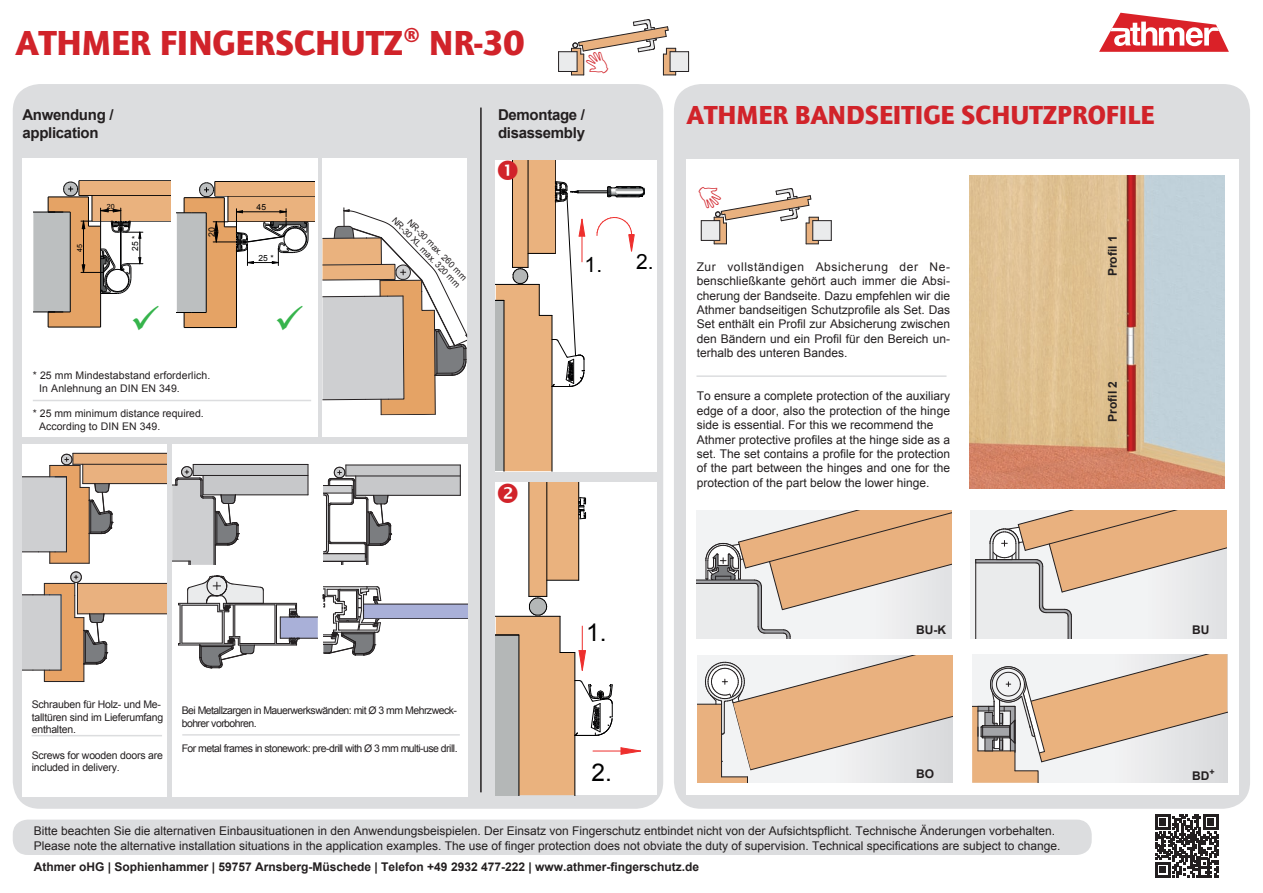
<style>
.page{position:relative;width:1263px;height:893px;background:#fff}
.page>*{position:absolute;margin:0;border:0;box-sizing:border-box;transform-origin:0 0}
.t1{font:900 36px "Quay Sans ITC Std";color:#d1232a}
.t2{font:900 27px "Quay Sans ITC Std";color:#d1232a}
.t3{font:24.45px "Arial";color:#000001}
.t4{font:21px "Arial";color:#000001}
.t5{font:700 15px/18px "Arial";letter-spacing:-.02em;color:#231f20}
.t6{font:12px/14.4px "Arial";color:#231f20}
.t7{font:700 12px "Arial";color:#231f20}
.t8{font:10.5px/12.6px "Arial";letter-spacing:-.05em;color:#231f20}
.t9{font:10.5px/12.6px "Arial";letter-spacing:-.02em;color:#231f20}
.t10{font:10.5px/12.6px "Arial";letter-spacing:.01em;color:#231f20}
.t11{font:10.5px/12.6px "Arial";color:#231f20}
.t12{font:8.85px "Arial";color:#000001}
.t13{font:8.7px/9.8px "Arial";color:#231f20;text-align:right}
.t14{font:8.4px "Arial";color:#000001}
.t15{font:7.05px "Arial";color:#000001}
</style>
<div class="page">
<div style="left:13px;top:84px;width:650px;height:725px;background:#dcdddf;border-radius:27px"></div>
<div style="left:22px;top:159px;width:296px;height:278px;background:#fff"></div>
<div style="left:228px;top:196px;width:87px;height:26px;background:#eab27e"></div>
<div style="left:215px;top:182px;width:100px;height:14px;background:#eab27e"></div>
<hr style="left:215px;top:182px;width:100px;height:1px;background:#000001">
<hr style="left:215px;top:196px;width:100px;height:1px;background:#000001">
<hr style="left:228px;top:222px;width:87px;height:1px;background:#000001">
<div style="left:674px;top:84px;width:576px;height:725px;background:#dcdddf;border-radius:27px"></div>
<div style="left:13px;top:820px;width:1079px;height:35px;background:#dcdddf;border-radius:15px"></div>
<svg style="left:1099px;top:13px;width:130px;height:39px"></svg>
<div style="left:22px;top:444px;width:145px;height:353px;background:#fff"></div>
<div style="left:172px;top:444px;width:296px;height:353px;background:#fff"></div>
<div style="left:322px;top:159px;width:145px;height:278px;background:#fff"></div>
<svg style="left:322px;top:208px;width:145px;height:207px"></svg>
<div style="left:92px;top:195px;width:79px;height:26px;background:#eab27e"></div>
<div style="left:79px;top:181px;width:92px;height:14px;background:#eab27e"></div>
<hr style="left:79px;top:181px;width:92px;height:1px;background:#000001">
<hr style="left:79px;top:195px;width:92px;height:1px;background:#000001">
<hr style="left:92px;top:221px;width:79px;height:1px;background:#000001">
<div style="left:193px;top:464px;width:115px;height:11px;background:#c7c8ca"></div>
<div style="left:203px;top:475px;width:105px;height:20px;background:#c7c8ca"></div>
<hr style="left:193px;top:464px;width:115px;height:1px;background:#231f20">
<hr style="left:193px;top:475px;width:115px;height:1px;background:#231f20">
<hr style="left:203px;top:495px;width:105px;height:1px;background:#231f20">
<svg style="left:172px;top:464px;width:67px;height:101px"></svg>
<hr style="left:308px;top:464px;width:1px;height:31px;background:#231f20">
<div style="left:346px;top:465px;width:114px;height:11px;background:#c7c8ca"></div>
<div style="left:356px;top:476px;width:104px;height:19px;background:#c7c8ca"></div>
<hr style="left:346px;top:465px;width:114px;height:1px;background:#231f20">
<hr style="left:346px;top:476px;width:114px;height:1px;background:#231f20">
<hr style="left:356px;top:495px;width:104px;height:1px;background:#231f20">
<svg style="left:323px;top:465px;width:69px;height:100px"></svg>
<hr style="left:460px;top:465px;width:1px;height:30px;background:#231f20">
<div style="left:364px;top:604px;width:104px;height:15px;background:#a9b0d8"></div>
<hr style="left:364px;top:604px;width:104px;height:1px;background:#231f20">
<hr style="left:364px;top:619px;width:104px;height:1px;background:#231f20">
<svg style="left:178px;top:575px;width:203px;height:94px"></svg>
<div style="left:77px;top:583px;width:90px;height:31px;background:#e9b17f"></div>
<hr style="left:77px;top:583px;width:90px;height:1px;background:#231f20">
<hr style="left:44px;top:681px;width:40px;height:1px;background:#231f20">
<hr style="left:77px;top:614px;width:90px;height:1px;background:#231f20">
<svg style="left:22px;top:572px;width:86px;height:109px"></svg>
<div style="left:83px;top:464px;width:84px;height:20px;background:#e9b17f"></div>
<div style="left:73px;top:453px;width:94px;height:11px;background:#e9b17f"></div>
<hr style="left:73px;top:453px;width:94px;height:1px;background:#231f20">
<hr style="left:73px;top:464px;width:94px;height:1px;background:#231f20">
<hr style="left:83px;top:483px;width:84px;height:1px;background:#231f20">
<hr style="left:50px;top:563px;width:39px;height:1px;background:#231f20">
<svg style="left:22px;top:453px;width:91px;height:110px"></svg>
<hr style="left:66px;top:477px;width:1px;height:75px;background:#231f20">
<hr style="left:22px;top:477px;width:44px;height:1px;background:#231f20">
<hr style="left:33px;top:400px;width:278px;height:1px;background:#dcdddf">
<hr style="left:480px;top:108px;width:2px;height:684px;background:#231f20">
<div style="left:496px;top:160px;width:161px;height:312px;background:#fff"></div>
<div style="left:512px;top:160px;width:16px;height:107px;background:#eab27e"></div>
<hr style="left:512px;top:160px;width:1px;height:107px;background:#000001">
<hr style="left:528px;top:160px;width:1px;height:107px;background:#000001">
<hr style="left:555px;top:160px;width:1px;height:93px;background:#000001">
<div style="left:496px;top:482px;width:161px;height:313px;background:#fff"></div>
<div style="left:529px;top:482px;width:18px;height:114px;background:#eab27e"></div>
<div style="left:547px;top:482px;width:32px;height:98px;background:#eab27e"></div>
<svg style="left:579px;top:497px;width:7px;height:23px"></svg>
<hr style="left:529px;top:482px;width:1px;height:114px;background:#000001">
<hr style="left:547px;top:482px;width:1px;height:114px;background:#000001">
<hr style="left:578px;top:482px;width:1px;height:98px;background:#000001">
<hr style="left:547px;top:580px;width:32px;height:1px;background:#000001">
<hr style="left:593px;top:751px;width:48px;height:1px;background:#ee2f2d">
<svg style="left:620px;top:747px;width:21px;height:8px"></svg>
<svg style="left:496px;top:596px;width:117px;height:199px"></svg>
<svg style="left:1155px;top:814px;width:63px;height:63px"></svg>
<div style="left:686px;top:160px;width:553px;height:635px;background:#fff"></div>
<img style="left:970px;top:175px;width:255px;height:314px">
<svg style="left:975px;top:510px;width:251px;height:128px"></svg>
<svg style="left:696px;top:510px;width:256px;height:128px"></svg>
<svg style="left:698px;top:655px;width:255px;height:128px"></svg>
<svg style="left:972px;top:654px;width:255px;height:129px"></svg>
<hr style="left:696px;top:375px;width:250px;height:2px;background:#dcdddf">
<hr style="left:182px;top:734px;width:278px;height:2px;background:#dcdddf">
<hr style="left:32px;top:735px;width:130px;height:1px;background:#dcdddf">
<svg style="left:700px;top:188px;width:132px;height:57px"></svg>
<svg style="left:558px;top:19px;width:131px;height:57px"></svg>
<svg style="left:496px;top:161px;width:149px;height:310px"></svg>
<svg style="left:177px;top:182px;width:132px;height:147px"></svg>
<svg style="left:33px;top:181px;width:126px;height:147px"></svg>
<h1 class="t1" style="left:16px;top:22px;width:510px">ATHMER FINGERSCHUTZ® NR-30</h1>
<p class="t5" style="left:22px;top:106px;width:93px">Anwendung / application</p>
<p class="t5" style="left:498px;top:106px;width:89px">Demontage / disassembly</p>
<p class="t15" style="left:75px;top:252px;width:9px;rotate:-90deg">45</p>
<p class="t15" style="left:107px;top:202px;width:9px">20</p>
<p class="t14" style="left:130px;top:251px;width:17px;rotate:-90deg">25 *</p>
<p class="t12" style="left:206px;top:237px;width:11px;rotate:-90deg">20</p>
<p class="t14" style="left:257px;top:202px;width:11px">45</p>
<p class="t14" style="left:259px;top:253px;width:17px">25 *</p>
<p class="t10" style="left:39px;top:369px;width:172px;text-indent:-6px">* 25 mm Mindestabstand erforderlich.<br>In Anlehnung an DIN EN 349.</p>
<p class="t11" style="left:39px;top:407px;width:166px;text-indent:-6px">* 25 mm minimum distance required.<br>According to DIN EN 349.</p>
<p class="t13" style="left:404px;top:208px;width:95px;rotate:46deg">NR-30 max. 260 mm<br>NR-30 XL max. 320 mm</p>
<h3 class="t4" style="left:585px;top:249px;width:70px">1. 2.</h3>
<h2 class="t2" style="left:687px;top:99px;width:469px">ATHMER BANDSEITIGE SCHUTZPROFILE</h2>
<p class="t6" style="left:697px;top:259px;width:255px;text-align:justify">Zur vollständigen Absicherung der Ne&shy;benschließkante gehört auch immer die Absi&shy;cherung der Bandseite. Dazu empfehlen wir die Athmer bandseitigen Schutzprofile als Set. Das Set enthält ein Profil zur Absicherung zwischen den Bändern und ein Profil für den Bereich un&shy;terhalb des unteren Bandes.</p>
<p class="t6" style="left:697px;top:389px;width:255px">To ensure a complete protection of the auxiliary edge of a door, also the protection of the hinge side is essential. For this we recommend the Athmer protective profiles at the hinge side as a set. The set contains a profile for the protection of the part between the hinges and one for the protection of the part below the lower hinge.</p>
<p class="t7" style="left:1105px;top:276px;width:42px;rotate:-90deg">Profil 1</p>
<p class="t7" style="left:1105px;top:422px;width:42px;rotate:-90deg">Profil 2</p>
<p class="t9" style="left:32px;top:698px;width:133px">Schrauben für Holz- und Me&shy;talltüren sind im Lieferumfang enthalten.</p>
<p class="t9" style="left:32px;top:749px;width:133px">Screws for wooden doors are included in delivery.</p>
<p class="t8" style="left:182px;top:704px;width:277px">Bei Metallzargen in Mauerwerkswänden: mit Ø 3 mm Mehrzweck&shy;bohrer vorbohren.</p>
<p class="t8" style="left:182px;top:742px;width:277px">For metal frames in stonework: pre-drill with Ø 3 mm multi-use drill.</p>
<h3 class="t3" style="left:586px;top:617px;width:22px">1.</h3>
<h3 class="t3" style="left:592px;top:757px;width:22px">2.</h3>
<p class="t7" style="left:916px;top:622px;width:31px">BU-K</p>
<p class="t7" style="left:1192px;top:622px;width:19px">BU</p>
<p class="t7" style="left:916px;top:766px;width:19px">BO</p>
<p class="t7" style="left:1192px;top:768px;width:24px">BD<sup>+</sup></p>
<p class="t6" style="left:34px;top:824px;width:1028px">Bitte beachten Sie die alternativen Einbausituationen in den Anwendungsbeispielen. Der Einsatz von Fingerschutz entbindet nicht von der Aufsichtspflicht. Technische Änderungen vorbehalten.<br>Please note the alternative installation situations in the application examples. The use of finger protection does not obviate the duty of supervision. Technical specifications are subject to change.</p>
<p class="t7" style="left:34px;top:859px;width:667px">Athmer oHG | Sophienhammer | 59757 Arnsberg-Müschede | Telefon +49 2932 477-222 | www.athmer-fingerschutz.de</p>
</div>
